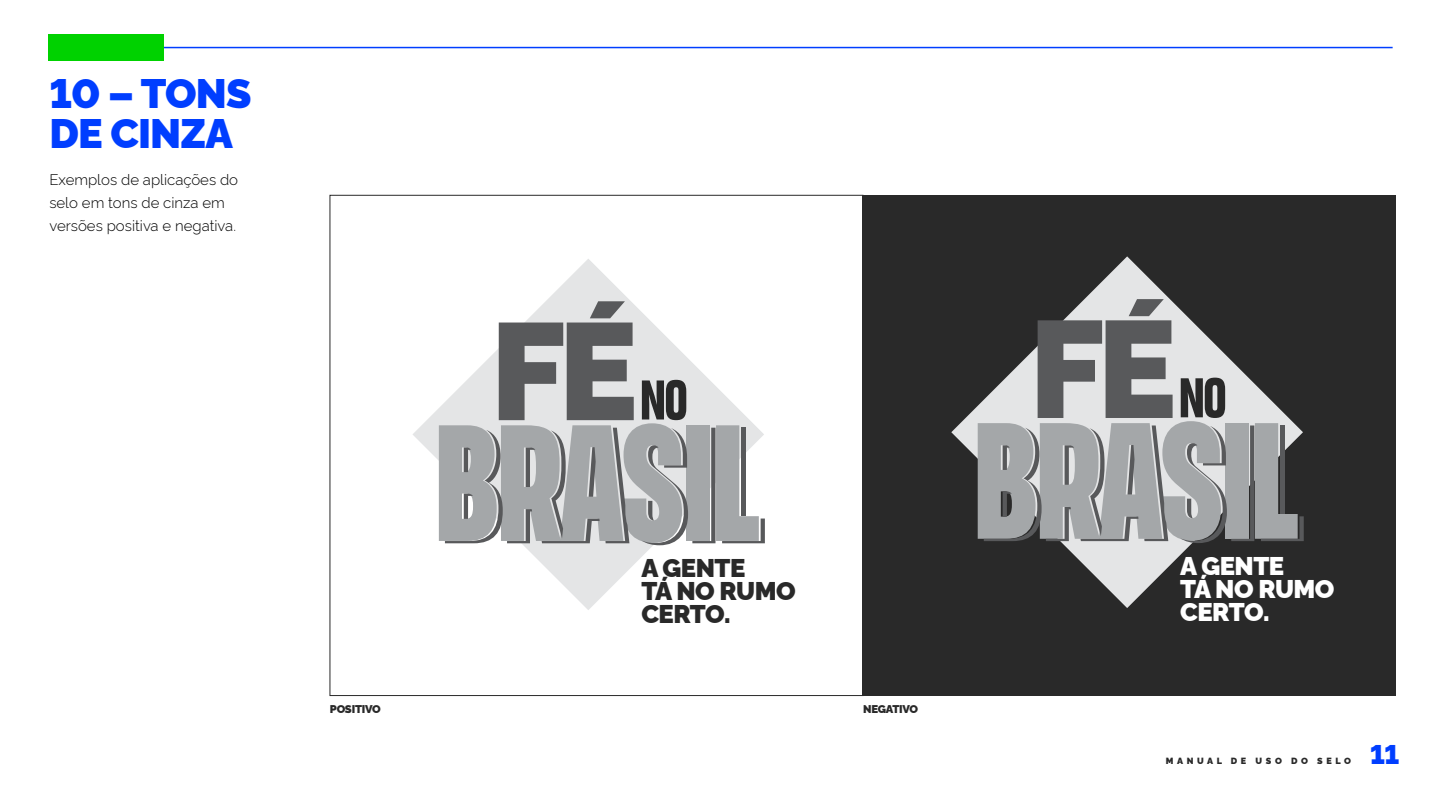
<style>
.page{position:relative;width:1440px;height:810px;background:#fff}
.page>*{position:absolute;margin:0;border:0;box-sizing:border-box;transform-origin:0 0}
.t1{font:900 41.25px/40.5px "Rawline";letter-spacing:-.02em;color:#003eff}
.t2{font:900 27.08px "Rawline";color:#003eff}
.t3{font:900 25.65px/23px "Rawline";letter-spacing:-.02em;color:#292929}
.t4{font:900 25.65px/23px "Rawline";letter-spacing:-.02em;color:#fff}
.t5{font:300 15px/23.2px "Rawline";color:#000}
.t6{font:900 11.25px "Rawline";letter-spacing:-.02em;color:#292929}
.t7{font:900 9px "Rawline";letter-spacing:.4em;color:#292929}
</style>
<div class="page">
<div style="left:863px;top:195px;width:533px;height:500px;background:#292929"></div>
<hr style="left:49px;top:47px;width:1344px;height:1px;background:#003eff">
<div style="left:49px;top:34px;width:115px;height:27px;background:#00d200"></div>
<svg style="left:413px;top:259px;width:251px;height:351px"></svg>
<svg style="left:439px;top:301px;width:326px;height:244px"></svg>
<svg style="left:951px;top:256px;width:241px;height:352px"></svg>
<svg style="left:978px;top:299px;width:326px;height:244px"></svg>
<h1 class="t1" style="left:49px;top:69px;width:204px">10 – TONS<br>DE CINZA</h1>
<p class="t5" style="left:49px;top:166px;width:190px">Exemplos de aplicações do selo em tons de cinza em versões positiva e negativa.</p>
<h3 class="t3" style="left:641px;top:554px;width:156px">A GENTE<br>TÁ NO RUMO<br>CERTO.</h3>
<h3 class="t4" style="left:1180px;top:552px;width:156px">A GENTE<br>TÁ NO RUMO<br>CERTO.</h3>
<p class="t6" style="left:330px;top:700px;width:52px">POSITIVO</p>
<p class="t6" style="left:863px;top:700px;width:57px">NEGATIVO</p>
<p class="t7" style="left:1166px;top:754px;width:187px">MANUAL DE USO DO SELO</p>
<h2 class="t2" style="left:1370px;top:734px;width:31px">11</h2>
</div>
